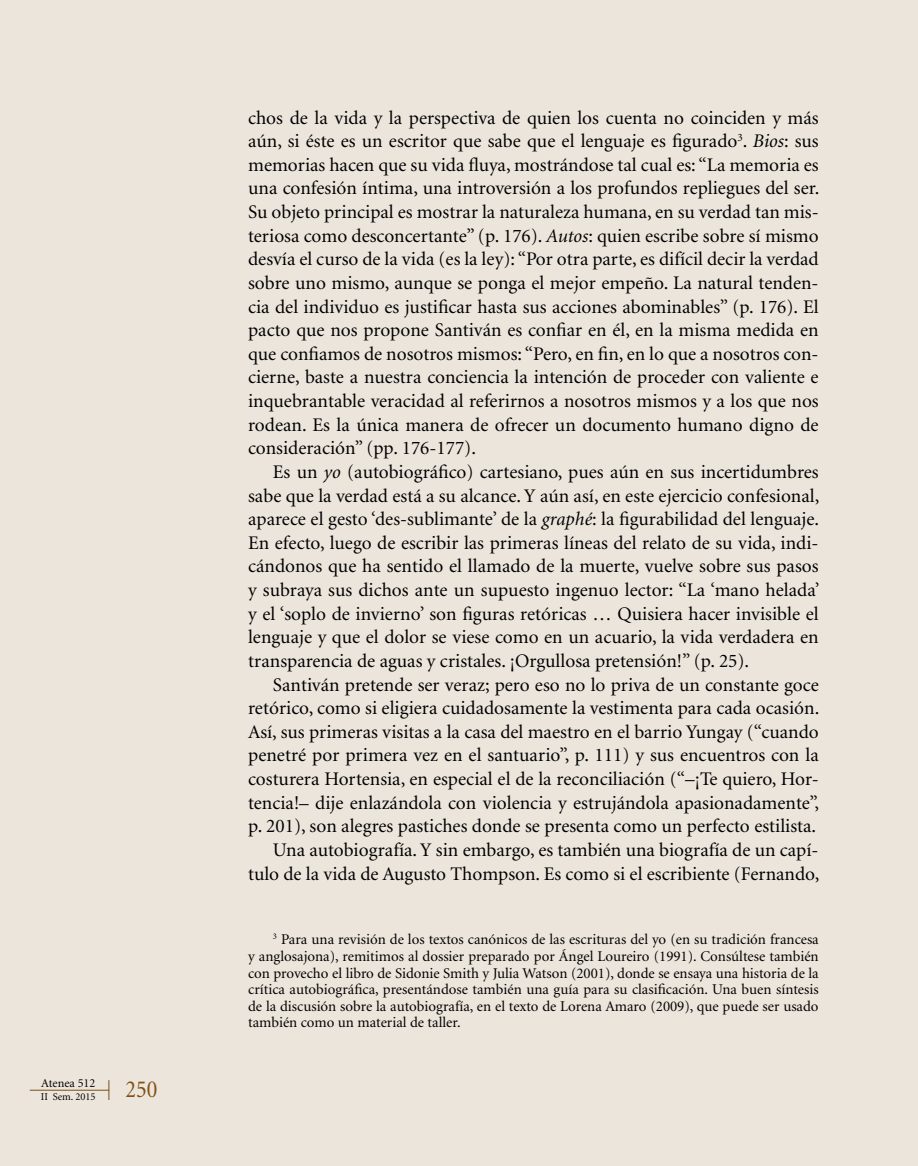
<style>
.page{position:relative;width:918px;height:1166px;background:#ece5dc}
.page>*{position:absolute;margin:0;border:0;box-sizing:border-box;transform-origin:0 0}
.t1{font:24.5px "Minion";color:#804f12;scale:.9 1}
.t2{font:19.25px/23.6px "Minion";color:#000;text-align:justify}
.t3{font:14.88px/16.6px "Minion";color:#000;text-align:justify}
.t4{font:12.25px "Minion";color:#000}
.t5{font:10.5px "Minion";color:#000}
.s1{font-style:italic}
</style>
<div class="page">
<hr style="left:30px;top:1090px;width:79px;height:1px;background:#804f12">
<svg style="left:109px;top:1080px;width:1px;height:20px"></svg>
<p class="t4" style="left:41px;top:1077px;width:56px">Atenea 512</p>
<p class="t5" style="left:41px;top:1091px;width:56px">II Sem. 2015</p>
<p class="t1" style="left:126px;top:1077px;width:37px">250</p>
<p class="t2" style="left:248px;top:106px;width:572px">chos de la vida y la perspectiva de quien los cuenta no coinciden y más aún, si éste es un escritor que sabe que el lenguaje es figurado<sup>3</sup>. <span class="s1">Bios</span>: sus memorias hacen que su vida fluya, mostrándose tal cual es: “La memoria es una confesión íntima, una introversión a los profundos repliegues del ser.<br>Su objeto principal es mostrar la naturaleza humana, en su verdad tan mis&shy;teriosa como desconcertante” (p. 176). <span class="s1">Autos</span>: quien escribe sobre sí mismo desvía el curso de la vida (es la ley): “Por otra parte, es difícil decir la verdad sobre uno mismo, aunque se ponga el mejor empeño. La natural tenden&shy;cia del individuo es justificar hasta sus acciones abominables” (p. 176). El pacto que nos propone Santiván es confiar en él, en la misma medida en que confiamos de nosotros mismos: “Pero, en fin, en lo que a nosotros con&shy;cierne, baste a nuestra conciencia la intención de proceder con valiente e inquebrantable veracidad al referirnos a nosotros mismos y a los que nos rodean. Es la única manera de ofrecer un documento humano digno de consideración” (pp. 176-177).</p>
<p class="t2" style="left:248px;top:461px;width:573px;text-indent:25px">Es un <span class="s1">yo</span> (autobiográfico) cartesiano, pues aún en sus incertidumbres sabe que la verdad está a su alcance. Y aún así, en este ejercicio confesional, aparece el gesto ‘des-sublimante’ de la <span class="s1">graphé</span>: la figurabilidad del lenguaje.<br>En efecto, luego de escribir las primeras líneas del relato de su vida, indi&shy;cándonos que ha sentido el llamado de la muerte, vuelve sobre sus pasos y subraya sus dichos ante un supuesto ingenuo lector: “La ‘mano helada’ y el ‘soplo de invierno’ son figuras retóricas … Quisiera hacer invisible el lenguaje y que el dolor se viese como en un acuario, la vida verdadera en transparencia de aguas y cristales. ¡Orgullosa pretensión!” (p. 25).</p>
<p class="t2" style="left:248px;top:673px;width:573px;text-align:right">Santiván pretende ser veraz; pero eso no lo priva de un constante goce retórico, como si eligiera cuidadosamente la vestimenta para cada ocasión.<br>Así, sus primeras visitas a la casa del maestro en el barrio Yungay (“cuando penetré por primera vez en el santuario”, p. 111) y sus encuentros con la costurera Hortensia, en especial el de la reconciliación (“–¡Te quiero, Hor&shy;tencia!– dije enlazándola con violencia y estrujándola apasionadamente”, p. 201), son alegres pastiches donde se presenta como un perfecto estilista.<br>Una autobiografía. Y sin embargo, es también una biografía de un capí&shy;tulo de la vida de Augusto Thompson. Es como si el escribiente (Fernando,</p>
<p class="t3" style="left:248px;top:932px;width:572px;text-indent:25px"><sup>3</sup> Para una revisión de los textos canónicos de las escrituras del yo (en su tradición francesa y anglosajona), remitimos al dossier preparado por Ángel Loureiro (1991). Consúltese también con provecho el libro de Sidonie Smith y Julia Watson (2001), donde se ensaya una historia de la crítica autobiográfica, presentándose también una guía para su clasificación. Una buen síntesis de la discusión sobre la autobiografía, en el texto de Lorena Amaro (2009), que puede ser usado también como un material de taller.</p>
</div>
